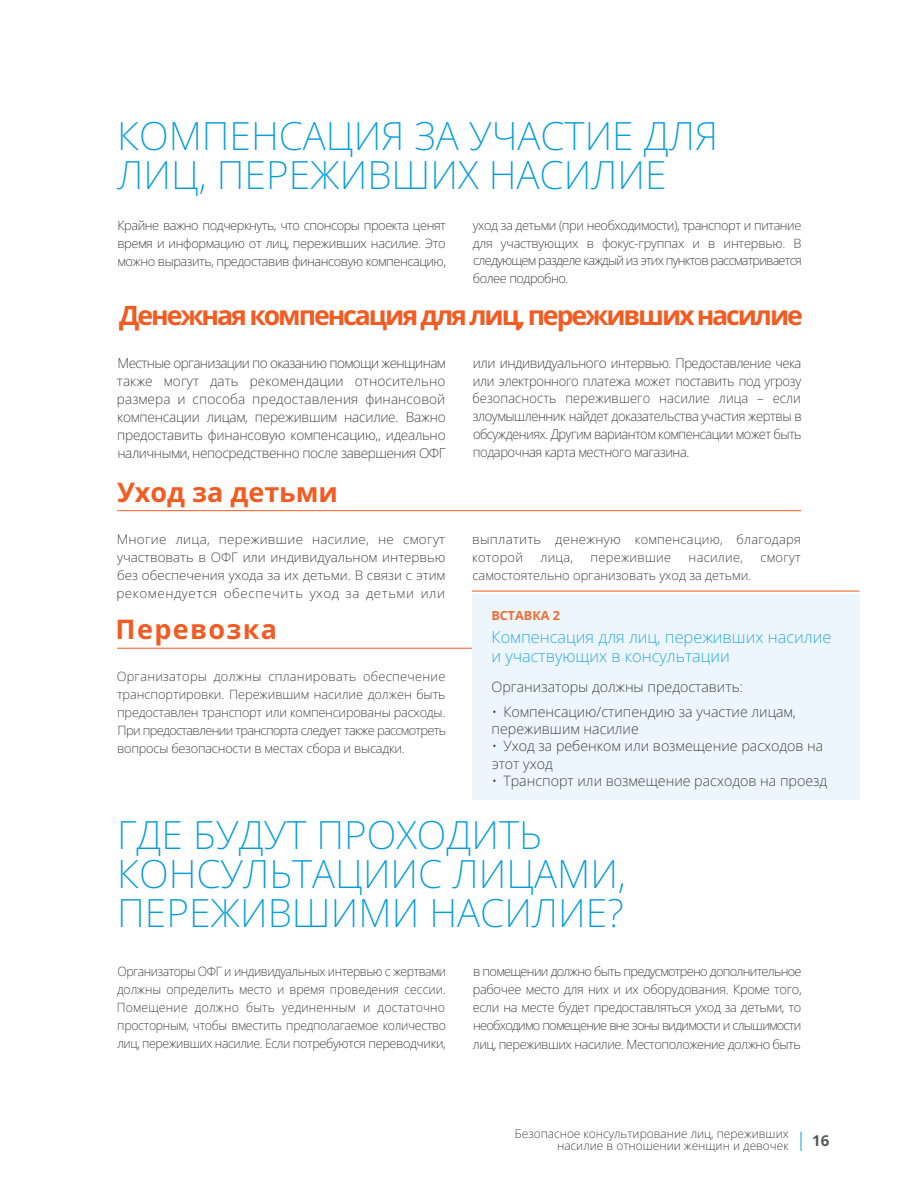
<style>
.page{position:relative;width:918px;height:1188px;background:#fff}
.page>*{position:absolute;margin:0;border:0;box-sizing:border-box;transform-origin:0 0}
.t1{font:200 39px/39px "Noto Sans";color:#069ddc}
.t2{font:700 27px "Noto Sans";color:#f25b21}
.t3{font:700 27px "Noto Sans";letter-spacing:.05em;color:#f25b21}
.t4{font:700 26.7px "Noto Sans";letter-spacing:-.08em;color:#f25b21}
.t5{font:200 16.5px/19.6px "Noto Sans";color:#069ddc}
.t6{font:700 15px "Noto Sans";color:#57585a}
.t7{font:200 14.4px/17.1px "Noto Sans";color:#231f20}
.t8{font:200 13.8px/18px "Noto Sans";letter-spacing:-.035em;color:#231f20;text-align:justify}
.t9{font:200 13.65px/17.9px "Noto Sans";letter-spacing:-.035em;color:#231f20;text-align:justify;scale:.96 1}
.t10{font:200 13.2px/18px "Noto Sans";letter-spacing:.045em;color:#231f20;text-align:justify}
.t11{font:200 12.9px/18px "Noto Sans";letter-spacing:-.03em;color:#231f20;text-align:justify}
.t12{font:200 12.9px/18px "Noto Sans";letter-spacing:-.03em;color:#231f20;text-align:justify;scale:.96 1}
.t13{font:200 12.9px/18px "Noto Sans";letter-spacing:.02em;color:#231f20}
.t14{font:200 12.9px "Noto Sans";color:#231f20}
.t15{font:700 12.6px "Noto Sans";color:#f26c31}
.t16{font:200 12px/12px "Noto Sans";color:#231f20;text-align:right}
.s1{font-size:13.8px}
.s2{font-size:13.2px}
.s3{font-size:13.05px}
</style>
<div class="page">
<svg style="left:801px;top:1132px;width:1px;height:19px"></svg>
<hr style="left:117px;top:510px;width:684px;height:1px;background:#f25b21">
<hr style="left:117px;top:648px;width:355px;height:1px;background:#f25b21">
<div style="left:472px;top:594px;width:388px;height:206px;background:#edf6fc"></div>
<hr style="left:472px;top:591px;width:388px;height:1px;background:#f26c31">
<h1 class="t1" style="left:117px;top:119px;width:602px">КОМПЕНСАЦИЯ ЗА УЧАСТИЕ ДЛЯ<br>ЛИЦ, ПЕРЕЖИВШИХ НАСИЛИЕ</h1>
<p class="t11" style="left:117px;top:217px;width:330px">Крайне важно подчеркнуть, что спонсоры проекта ценят время и информацию от лиц, переживших насилие. Это можно выразить, предоставив финансовую компенсацию,</p>
<p class="t11" style="left:473px;top:217px;width:331px">уход за детьми (при необходимости), транспорт и питание для участвующих в фокус-группах и в интервью. В следующем разделе каждый из этих пунктов рассматривается более подробно.</p>
<h3 class="t4" style="left:119px;top:303px;width:685px">Денежная компенсация для лиц, переживших насилие</h3>
<p class="t8" style="left:117px;top:355px;width:330px">Местные организации по оказанию помощи женщинам также могут дать рекомендации относительно размера и способа предоставления финансовой компенсации лицам, пережившим насилие. Важно предоставить финансовую компенсацию,, идеально наличными, непосредственно после завершения ОФГ</p>
<p class="t9" style="left:472px;top:355px;width:344px"><span class="s1">или индивидуального</span> интервью. Предоставление чека или электронного платежа может поставить под угрозу безопасность пережившего насилие лица – если злоумышленник найдет доказательства участия жертвы в обсуждениях. Другим вариантом компенсации может быть подарочная карта местного магазина.</p>
<h2 class="t2" style="left:117px;top:479px;width:223px">Уход за детьми</h2>
<p class="t10" style="left:116px;top:531px;width:331px">Многие лица, пережившие насилие, не смогут участвовать в ОФГ или индивидуальном интервью без обеспечения ухода за их детьми. В связи с этим рекомендуется обеспечить уход за детьми или</p>
<p class="t13" style="left:472px;top:531px;width:330px"><span class="s2">выплатить денежную</span> компенсацию, благодаря которой</p>
<p class="t11" style="left:541px;top:549px;width:34px">лица,</p>
<p class="t13" style="left:591px;top:549px;width:82px">пережившие</p>
<p class="t13" style="left:689px;top:549px;width:56px">насилие,</p>
<p class="t11" style="left:760px;top:549px;width:42px">смогут</p>
<p class="t14" style="left:472px;top:569px;width:280px">самостоятельно организовать уход за детьми.</p>
<h2 class="t3" style="left:116px;top:617px;width:163px">Перевозка</h2>
<p class="t11" style="left:117px;top:669px;width:331px">Организаторы должны спланировать обеспечение транспортировки. Пережившим насилие должен быть предоставлен транспорт или компенсированы расходы.<br>При предоставлении транспорта следует также рассмотреть вопросы безопасности в местах сбора и высадки.</p>
<p class="t15" style="left:491px;top:609px;width:70px">ВСТАВКА 2</p>
<p class="t5" style="left:491px;top:628px;width:341px">Компенсация для лиц, переживших насилие и участвующих в консультации</p>
<p class="t7" style="left:491px;top:679px;width:253px">Организаторы должны предоставить:</p>
<p class="t7" style="left:492px;top:704px;width:306px">• Компенсацию/стипендию за участие лицам, пережившим насилие</p>
<p class="t7" style="left:492px;top:739px;width:333px">• Уход за ребенком или возмещение расходов на этот уход</p>
<p class="t7" style="left:492px;top:773px;width:337px">• Транспорт или возмещение расходов на проезд</p>
<h1 class="t1" style="left:117px;top:818px;width:510px">ГДЕ БУДУТ ПРОХОДИТЬ<br>КОНСУЛЬТАЦИИС ЛИЦАМИ,<br>ПЕРЕЖИВШИМИ НАСИЛИЕ?</h1>
<p class="t12" style="left:117px;top:963px;width:345px">Организаторы ОФГ и индивидуальных интервью с жертвами должны определить место и время проведения сессии.<br>Помещение должно быть уединенным и достаточно просторным, чтобы вместить предполагаемое количество лиц, переживших насилие. Если потребуются переводчики,</p>
<p class="t11" style="left:473px;top:963px;width:330px">в помещении должно быть предусмотрено дополнительное рабочее место для них и их оборудования. Кроме того, если на месте будет предоставляться уход за детьми, то необходимо помещение вне зоны видимости и слышимости лиц, переживших насилие. Местоположение должно <span class="s3">быть</span></p>
<p class="t16" style="left:515px;top:1129px;width:275px">Безопасное консультирование лиц, переживших насилие в отношении женщин и девочек</p>
<p class="t6" style="left:812px;top:1134px;width:19px">16</p>
</div>
